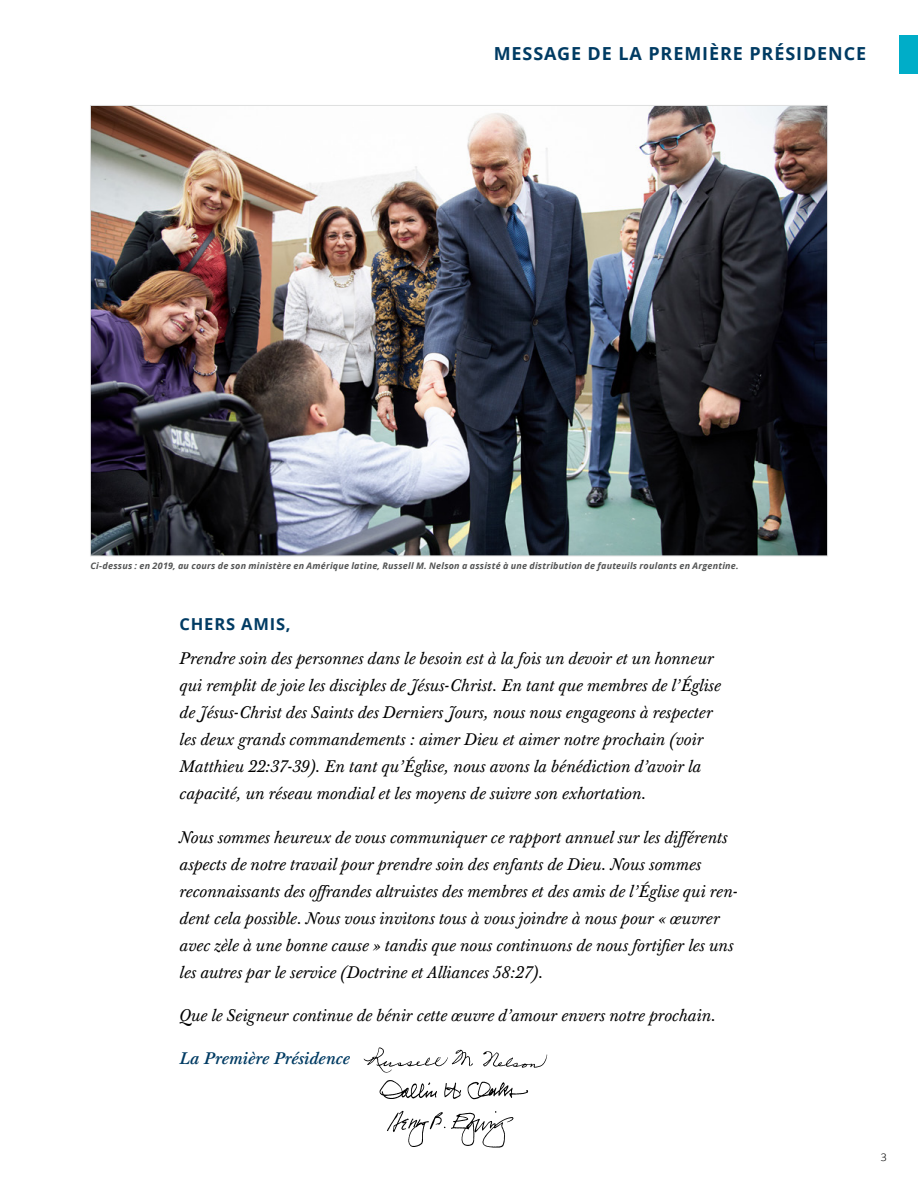
<style>
.page{position:relative;width:918px;height:1188px;background:#fff}
.page>*{position:absolute;margin:0;border:0;box-sizing:border-box;transform-origin:0 0}
.para_running-head{font:700 18px "Zoramlds Lat";letter-spacing:.05em;color:#003b63}
.para_LetterBody{font:italic 16.5px/27px "Mc Kaylds Lat";color:#000}
.para_FirstPresidency{font:italic 500 16.5px "Mc Kaylds Lat";color:#003b63}
.para_DearFriends{font:700 16.5px "Zoramlds Lat";letter-spacing:.05em;color:#003b63}
.t1{font:10.5px "Zoramlds Lat";color:#000}
.para_Caption{font:italic 700 9px "Zoramlds Lat";letter-spacing:.025em;color:#535454}
</style>
<div class="page">
<img style="left:92px;top:107px;width:734px;height:447px">
<img style="left:363px;top:1047px;width:185px;height:101px">
<div style="left:900px;top:35px;width:18px;height:39px;background:#00adc8"></div>
<p class="para_running-head" style="left:494px;top:40px;width:374px">MESSAGE DE LA PREMIÈRE PRÉSIDENCE</p>
<p class="para_Caption" style="left:90px;top:559px;width:650px">Ci-dessus : en 2019, au cours de son ministère en Amérique latine, Russell M. Nelson a assisté à une distribution de fauteuils roulants en Argentine.</p>
<p class="para_DearFriends" style="left:180px;top:611px;width:113px">CHERS AMIS,</p>
<p class="para_LetterBody" style="left:180px;top:645px;width:543px">Prendre soin des personnes dans le besoin est à la fois un devoir et un honneur qui remplit de joie les disciples de Jésus-Christ. En tant que membres de l’Église de Jésus-Christ des Saints des Derniers Jours, nous nous engageons à respecter les deux grands commandements : aimer Dieu et aimer notre prochain (voir Matthieu 22:37-39). En tant qu’Église, nous avons la bénédiction d’avoir la capacité, un réseau mondial et les moyens de suivre son exhortation.</p>
<p class="para_LetterBody" style="left:180px;top:823px;width:560px">Nous sommes heureux de vous communiquer ce rapport annuel sur les différents aspects de notre travail pour prendre soin des enfants de Dieu. Nous sommes reconnaissants des offrandes altruistes des membres et des amis de l’Église qui ren&shy;dent cela possible. Nous vous invitons tous à vous joindre à nous pour « œuvrer avec zèle à une bonne cause » tandis que nous continuons de nous fortifier les uns les autres par le service (Doctrine et Alliances 58:27).</p>
<p class="para_LetterBody" style="left:180px;top:1002px;width:538px">Que le Seigneur continue de bénir cette œuvre d’amour envers notre prochain.</p>
<p class="para_FirstPresidency" style="left:180px;top:1045px;width:172px">La Première Présidence</p>
<p class="t1" style="left:881px;top:1149px;width:8px">3</p>
</div>
